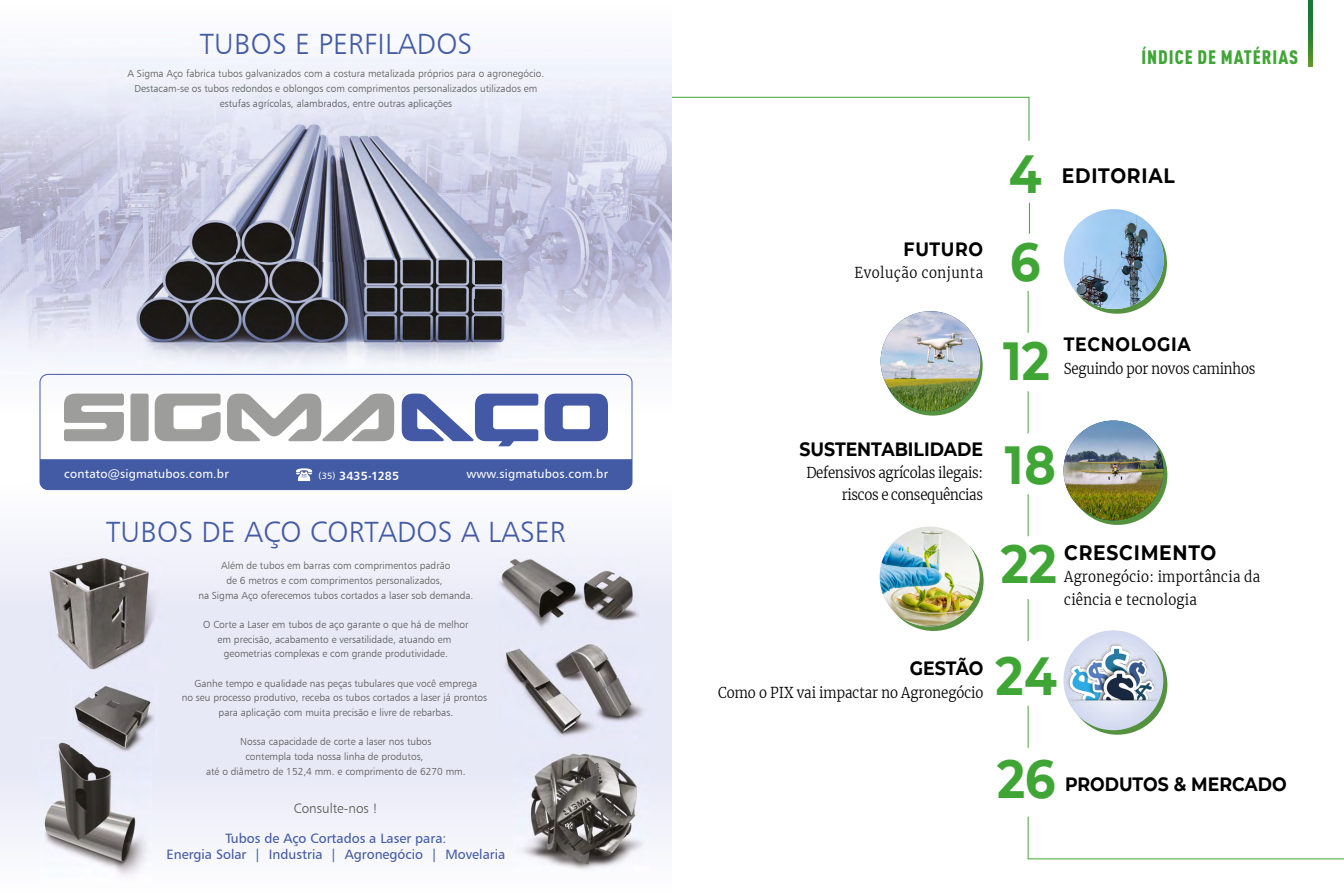
<style>
.page{position:relative;width:1344px;height:896px;background:#fff}
.page>*{position:absolute;margin:0;border:0;box-sizing:border-box;transform-origin:0 0}
.t1{font:700 53.55px "Montserrat";color:#3fa535;scale:.89 1}
.t2{font:29.31px "Humanist 777 BT Light B";letter-spacing:.005em;color:#435aa5}
.t3{font:700 20.82px "Montserrat";letter-spacing:.04em;color:#000;scale:.9 1}
.t4{font:700 19.25px "Montserrat";color:#000;scale:.9 1}
.t5{font:900 condensed 19.25px "DIN Pro";letter-spacing:.05em;color:#3fa535}
.t6{font:700 19.25px "Montserrat";letter-spacing:.04em;color:#000;scale:.9 1}
.t7{font:300 14.88px "Merriweather";color:#000;scale:.9 1}
.t8{font:300 14.88px/22.3px "Merriweather";letter-spacing:-.02em;color:#000;text-align:right;scale:.9 1}
.t9{font:300 14.88px/22.3px "Merriweather";letter-spacing:.02em;color:#000;scale:.9 1}
.t10{font:300 14.88px "Merriweather";letter-spacing:.04em;color:#000;scale:.9 1}
.t11{font:13.56px/17px "Humanist 777 BT Roman B";color:#435aa5;text-align:center}
.t12{font:13.56px "Humanist 777 BT Light B";color:#575756}
.t13{font:12.16px "Humanist 777 BT Roman B";letter-spacing:.015em;color:#fff}
.t14{font:11.9px "Humanist 777 BT Bold B";letter-spacing:.015em;color:#fff}
.t15{font:10.15px/14.7px "Humanist 777 BT Light B";color:#575756;text-align:center}
.s1{font-family:"Humanist 777 BT Roman B";font-size:9.1px}
</style>
<div class="page">
<svg style="left:883px;top:316px;width:100px;height:100px"></svg>
<img style="left:881px;top:311px;width:99px;height:100px;border-radius:50px">
<svg style="left:884px;top:531px;width:100px;height:100px"></svg>
<img style="left:880px;top:527px;width:100px;height:100px;border-radius:50px">
<svg style="left:1067px;top:214px;width:100px;height:100px"></svg>
<img style="left:1064px;top:209px;width:100px;height:100px;border-radius:50px">
<svg style="left:1068px;top:425px;width:99px;height:100px"></svg>
<img style="left:1063px;top:421px;width:100px;height:99px;border-radius:50px">
<svg style="left:1068px;top:635px;width:99px;height:100px"></svg>
<svg style="left:1063px;top:630px;width:100px;height:100px"></svg>
<img style="left:1065px;top:641px;width:93px;height:89px">
<svg style="left:672px;top:96px;width:358px;height:45px"></svg>
<hr style="left:1029px;top:203px;width:1px;height:31px;background:#3fa535">
<hr style="left:1028px;top:291px;width:1px;height:42px;background:#3fa535">
<hr style="left:1028px;top:391px;width:1px;height:42px;background:#3fa535">
<hr style="left:1028px;top:494px;width:1px;height:42px;background:#3fa535">
<hr style="left:1028px;top:599px;width:1px;height:42px;background:#3fa535">
<hr style="left:1028px;top:706px;width:1px;height:42px;background:#3fa535">
<svg style="left:1027px;top:816px;width:317px;height:44px"></svg>
<svg style="left:1308px;top:0;width:5px;height:66px"></svg>
<svg style="left:0;top:480px;width:672px;height:372px"></svg>
<img style="left:514px;top:751px;width:134px;height:119px">
<img style="left:40px;top:739px;width:112px;height:138px">
<img style="left:499px;top:641px;width:151px;height:98px">
<img style="left:70px;top:682px;width:87px;height:71px">
<img style="left:70px;top:739px;width:82px;height:14px">
<img style="left:498px;top:558px;width:144px;height:72px">
<img style="left:49px;top:558px;width:112px;height:112px">
<img style="left:0;top:56px;width:672px;height:318px">
<div style="left:40px;top:374px;width:592px;height:116px;border:1px solid #435aa5;border-radius:8px"></div>
<div style="left:40px;top:459px;width:592px;height:31px;background:#435aa5"></div>
<svg style="left:545px;top:394px;width:63px;height:47px"></svg>
<svg style="left:402px;top:394px;width:136px;height:52px"></svg>
<svg style="left:227px;top:394px;width:167px;height:47px"></svg>
<svg style="left:155px;top:394px;width:66px;height:47px"></svg>
<div style="left:131px;top:394px;width:18px;height:47px;background:#9d9d9c;border-radius:2px"></div>
<svg style="left:64px;top:394px;width:60px;height:47px"></svg>
<h2 class="t2" style="left:200px;top:25px;width:274px">TUBOS E PERFILADOS</h2>
<p class="t15" style="left:128px;top:66px;width:418px">A Sigma Aço fabrica tubos galvanizados com a costura metalizada próprios para o agronegócio.<br>Destacam-se os tubos redondos e oblongos com comprimentos personalizados utilizados em estufas agrícolas, alambrados, entre outras aplicações</p>
<p class="t13" style="left:64px;top:467px;width:166px">contato@sigmatubos.com.br</p>
<p class="t14" style="left:319px;top:468px;width:82px"><span class="s1">(35)</span> 3435-1285</p>
<p class="t13" style="left:467px;top:467px;width:143px">www.sigmatubos.com.br</p>
<h2 class="t2" style="left:106px;top:513px;width:461px">TUBOS DE AÇO CORTADOS A LASER</h2>
<p class="t15" style="left:198px;top:558px;width:277px">Além de tubos em barras com comprimentos padrão<br>de 6 metros e com comprimentos personalizados,<br>na Sigma Aço oferecemos tubos cortados a laser sob demanda.</p>
<p class="t15" style="left:203px;top:617px;width:267px">O Corte a Laser em tubos de aço garante o que há de melhor em precisão, acabamento e versatilidade, atuando em geometrias complexas e com grande produtividade.</p>
<p class="t15" style="left:182px;top:676px;width:307px">Ganhe tempo e qualidade nas peças tubulares que você emprega<br>no seu processo produtivo, receba os tubos cortados a laser já prontos para aplicação com muita precisão e livre de rebarbas.</p>
<p class="t15" style="left:206px;top:734px;width:261px">Nossa capacidade de corte a laser nos tubos<br>contempla toda nossa linha de produtos,<br>até o diâmetro de 152,4 mm. e comprimento de 6270 mm.</p>
<h3 class="t12" style="left:294px;top:800px;width:86px">Consulte-nos !</h3>
<h3 class="t11" style="left:167px;top:829px;width:340px">Tubos de Aço Cortados a Laser para:<br>Energia Solar | Industria | Agronegócio | Movelaria</h3>
<h3 class="t5" style="left:1141px;top:42px;width:158px">ÍNDICE DE MATÉRIAS</h3>
<h3 class="t4" style="left:904px;top:235px;width:90px">FUTURO</h3>
<h3 class="t10" style="left:854px;top:262px;width:144px">Evolução conjunta</h3>
<h1 class="t1" style="left:1009px;top:136px;width:38px">4</h1>
<h1 class="t1" style="left:1010px;top:223px;width:36px">6</h1>
<h3 class="t3" style="left:1062px;top:160px;width:127px">EDITORIAL</h3>
<h1 class="t1" style="left:1003px;top:322px;width:54px">12</h1>
<h3 class="t6" style="left:1064px;top:331px;width:143px">TECNOLOGIA</h3>
<h3 class="t7" style="left:1064px;top:358px;width:215px">Seguindo por novos caminhos</h3>
<h3 class="t4" style="left:799px;top:435px;width:206px">SUSTENTABILIDADE</h3>
<h3 class="t8" style="left:806px;top:461px;width:198px">Defensivos agrícolas ilegais: riscos e consequências</h3>
<h1 class="t1" style="left:1005px;top:426px;width:59px">18</h1>
<h1 class="t1" style="left:1001px;top:526px;width:65px">22</h1>
<h3 class="t3" style="left:1064px;top:538px;width:171px">CRESCIMENTO</h3>
<h3 class="t9" style="left:1064px;top:565px;width:219px">Agronegócio: importância da ciência e tecnologia</h3>
<h3 class="t4" style="left:910px;top:655px;width:83px">GESTÃO</h3>
<h3 class="t7" style="left:718px;top:682px;width:296px">Como o PIX vai impactar no Agronegócio</h3>
<h1 class="t1" style="left:995px;top:637px;width:70px">24</h1>
<h1 class="t1" style="left:997px;top:741px;width:67px">26</h1>
<h3 class="t4" style="left:1065px;top:770px;width:248px">PRODUTOS &amp; MERCADO</h3>
</div>
